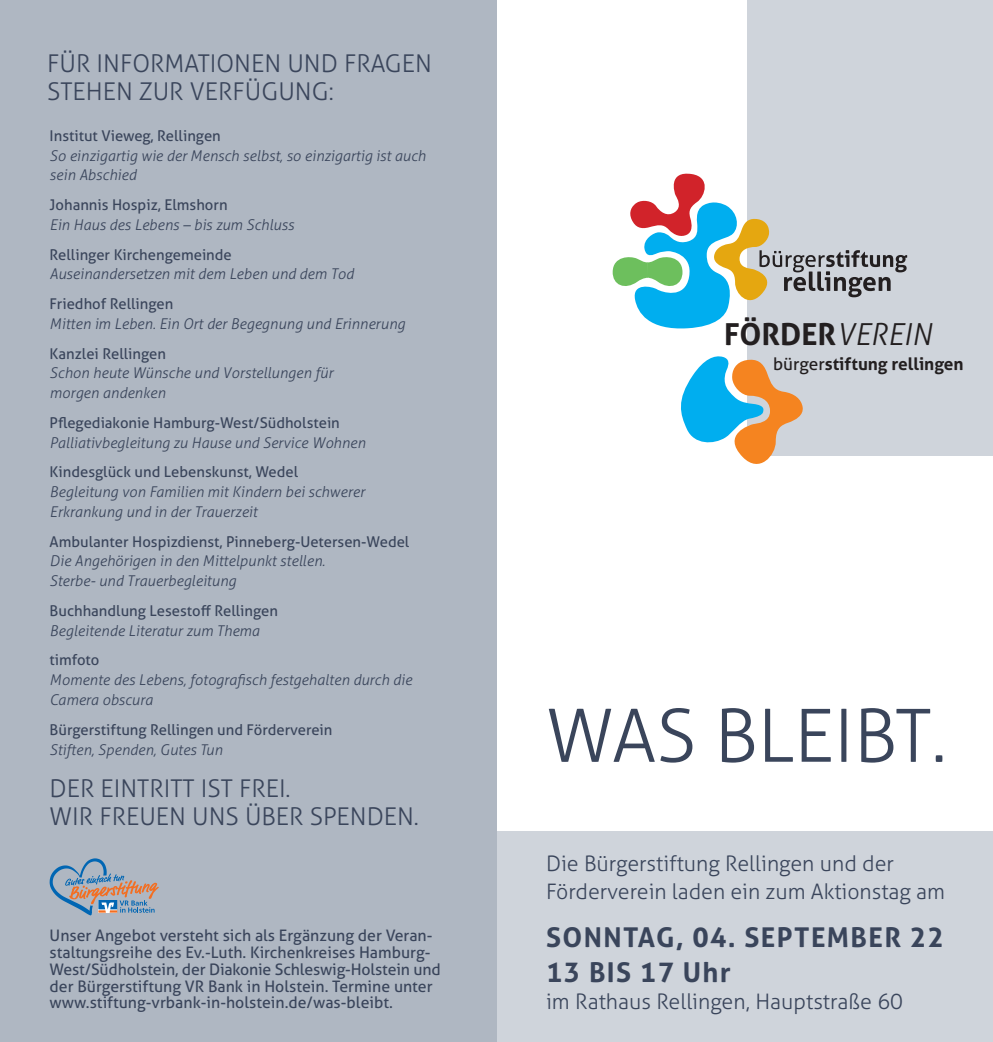
<style>
.page{position:relative;width:993px;height:1042px;background:#fff}
.page>*{position:absolute;margin:0;border:0;box-sizing:border-box;transform-origin:0 0}
.t1{font:300 73.5px "Aller";color:#3a455b}
.t2{font:700 30.28px "Aller";color:#231f20}
.t3{font:700 27.3px/34.1px "Aller";letter-spacing:.05em;color:#3a455b}
.t4{font:300 24.5px/28px "Aller";color:#3a455b}
.t5{font:300 21.35px/27.3px "Aller";color:#3a455b}
.t6{font:700 17.15px "Aller";color:#231f20}
.t7{font:15.92px/16.8px "Aller";color:#3a455b}
.t8{font:italic 300 14.88px/19.8px "Aller";color:#3a455b}
.t9{font:14.88px "Aller";color:#3a455b}
.s1{font-weight:300;font-style:italic}
.s2{font-weight:400}
</style>
<div class="page">
<div style="left:747px;top:0;width:245px;height:455px;background:#cfd4db"></div>
<div style="left:496px;top:831px;width:496px;height:211px;background:#cfd4db"></div>
<svg style="left:681px;top:356px;width:122px;height:108px"></svg>
<svg style="left:612px;top:173px;width:294px;height:156px"></svg>
<div style="left:0;top:0;width:496px;height:1042px;background:#afb7c2"></div>
<svg style="left:50px;top:858px;width:109px;height:57px"></svg>
<h3 class="t4" style="left:47px;top:49px;width:386px">FÜR INFORMATIONEN UND FRAGEN<br>STEHEN ZUR VERFÜGUNG:</h3>
<p class="t9" style="left:50px;top:126px;width:173px">Institut Vieweg, Rellingen</p>
<p class="t8" style="left:50px;top:145px;width:377px">So einzigartig wie der Mensch selbst, so einzigartig ist auch sein Abschied</p>
<p class="t9" style="left:50px;top:196px;width:179px">Johannis Hospiz, Elmshorn</p>
<p class="t8" style="left:50px;top:215px;width:246px">Ein Haus des Lebens – bis zum Schluss</p>
<p class="t9" style="left:50px;top:245px;width:184px">Rellinger Kirchengemeinde</p>
<p class="t8" style="left:50px;top:264px;width:305px">Auseinandersetzen mit dem Leben und dem Tod</p>
<p class="t9" style="left:50px;top:295px;width:125px">Friedhof Rellingen</p>
<p class="t8" style="left:50px;top:314px;width:357px">Mitten im Leben. Ein Ort der Begegnung und Erinnerung</p>
<p class="t9" style="left:50px;top:344px;width:118px">Kanzlei Rellingen</p>
<p class="t8" style="left:50px;top:363px;width:285px">Schon heute Wünsche und Vorstellungen für morgen andenken</p>
<p class="t9" style="left:50px;top:413px;width:291px">Pflegediakonie Hamburg-West/Südholstein</p>
<p class="t8" style="left:50px;top:432px;width:317px">Palliativbegleitung zu Hause und Service Wohnen</p>
<p class="t9" style="left:50px;top:463px;width:250px">Kindesglück und Lebenskunst, Wedel</p>
<p class="t8" style="left:50px;top:482px;width:316px">Begleitung von Familien mit Kindern bei schwerer<br>Erkrankung und in der Trauerzeit</p>
<p class="t9" style="left:50px;top:532px;width:361px">Ambulanter Hospizdienst, Pinneberg-Uetersen-Wedel</p>
<p class="t8" style="left:50px;top:551px;width:277px">Die Angehörigen in den Mittelpunkt stellen.<br>Sterbe- und Trauerbegleitung</p>
<p class="t9" style="left:50px;top:601px;width:230px">Buchhandlung Lesestoff Rellingen</p>
<p class="t8" style="left:50px;top:620px;width:211px">Begleitende Literatur zum Thema</p>
<p class="t9" style="left:50px;top:651px;width:51px">timfoto</p>
<p class="t8" style="left:50px;top:670px;width:364px">Momente des Lebens, fotografisch festgehalten durch die<br>Camera obscura</p>
<p class="t9" style="left:50px;top:720px;width:284px">Bürgerstiftung Rellingen und Förderverein</p>
<p class="t8" style="left:50px;top:739px;width:174px">Stiften, Spenden, Gutes Tun</p>
<h3 class="t4" style="left:50px;top:774px;width:371px">DER EINTRITT IST FREI.<br>WIR FREUEN UNS ÜBER SPENDEN.</h3>
<p class="t7" style="left:50px;top:927px;width:392px">Unser Angebot versteht sich als Ergänzung der Veran&shy;staltungsreihe des Ev.-Luth. Kirchenkreises Hamburg-West/Südholstein, der Diakonie Schleswig-Holstein und der Bürgerstiftung VR Bank in Holstein. Termine unter www.stiftung-vrbank-in-holstein.de/was-bleibt.</p>
<h2 class="t2" style="left:723px;top:315px;width:209px">FÖRDER<span class="s1">VEREIN</span></h2>
<p class="t6" style="left:772px;top:353px;width:192px"><span class="s2">bürger</span>stiftung rellingen</p>
<h1 class="t1" style="left:546px;top:691px;width:402px">WAS BLEIBT.</h1>
<h3 class="t5" style="left:546px;top:850px;width:400px">Die Bürgerstiftung Rellingen und der<br>Förderverein laden ein zum Aktionstag am</h3>
<h3 class="t3" style="left:546px;top:920px;width:399px">SONNTAG, 04. SEPTEMBER 22<br>13 BIS 17 Uhr</h3>
<h3 class="t5" style="left:546px;top:987px;width:358px">im Rathaus Rellingen, Hauptstraße 60</h3>
</div>
